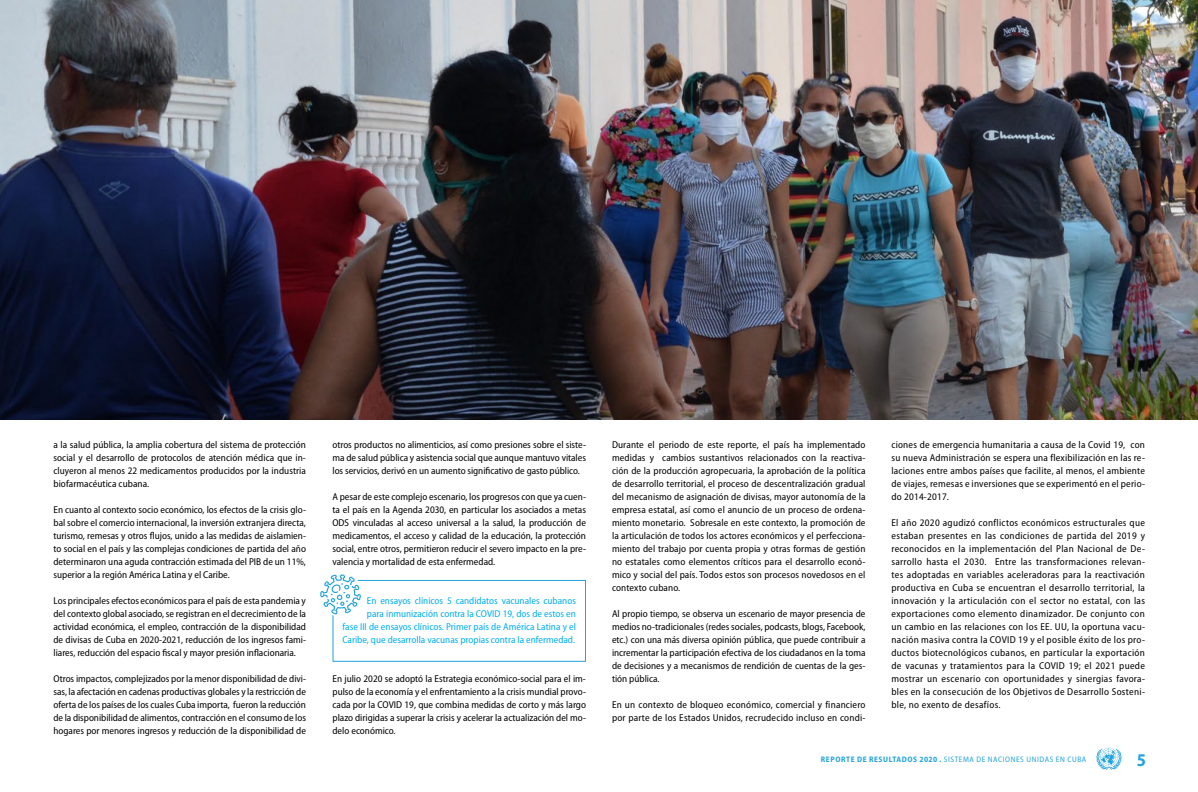
<style>
.page{position:relative;width:1198px;height:792px;background:#fff}
.page>*{position:absolute;margin:0;border:0;box-sizing:border-box;transform-origin:0 0}
.t1{font:700 semi-condensed 18px "Myriad Pro";color:#23a3dd}
.t2{font:semi-condensed 10px/13px "Myriad Pro";color:#000;text-align:justify}
.t3{font:semi-condensed 10px/13px "Myriad Pro";color:#00aeef;text-align:right}
.t4{font:semi-condensed 10px/13px "Myriad Pro";letter-spacing:.02em;color:#000}
.t5{font:semi-condensed 8px "Myriad Pro";letter-spacing:.07em;color:#23a3dd}
.s1{font-weight:700}
</style>
<div class="page">
<div style="left:332px;top:580px;width:254px;height:82px;border:1px solid #23a3dd"></div>
<div style="left:318px;top:572px;width:45px;height:45px;background:#fff;border-radius:50%"></div>
<svg style="left:320px;top:574px;width:41px;height:40px"></svg>
<img style="left:0;top:0;width:1198px;height:420px">
<svg style="left:1096px;top:748px;width:26px;height:22px"></svg>
<p class="t2" style="left:54px;top:438px;width:254px">a la salud pública, la amplia cobertura del sistema de protección social y el desarrollo de protocolos de atención médica que in&shy;cluyeron al menos 22 medicamentos producidos por la industria biofarmacéutica cubana.</p>
<p class="t2" style="left:54px;top:503px;width:254px">En cuanto al contexto socio económico, los efectos de la crisis glo&shy;bal sobre el comercio internacional, la inversión extranjera directa, turismo, remesas y otros flujos, unido a las medidas de aislamien&shy;to social en el país y las complejas condiciones de partida del año determinaron una aguda contracción estimada del PIB de un 11%, superior a la región América Latina y el Caribe.</p>
<p class="t2" style="left:54px;top:594px;width:254px">Los principales efectos económicos para el país de esta pandemia y del contexto global asociado, se registran en el decrecimiento de la actividad económica, el empleo, contracción de la disponibilidad de divisas de Cuba en 2020-2021, reducción de los ingresos fami&shy;liares, reducción del espacio fiscal y mayor presión inflacionaria.</p>
<p class="t2" style="left:54px;top:672px;width:254px">Otros impactos, complejizados por la menor disponibilidad de divi&shy;sas, la afectación en cadenas productivas globales y la restricción de oferta de los países de los cuales Cuba importa, fueron la reducción de la disponibilidad de alimentos, contracción en el consumo de los hogares por menores ingresos y reducción de la disponibilidad de</p>
<p class="t2" style="left:332px;top:438px;width:255px">otros productos no alimenticios, así como presiones sobre el siste&shy;ma de salud pública y asistencia social que aunque mantuvo vitales los servicios, derivó en un aumento significativo de gasto público.</p>
<p class="t2" style="left:332px;top:490px;width:255px">A pesar de este complejo escenario, los progresos con que ya cuen&shy;ta el país en la Agenda 2030, en particular los asociados a metas ODS vinculadas al acceso universal a la salud, la producción de medicamentos, el acceso y calidad de la educación, la protección social, entre otros, permitieron reducir el severo impacto en la pre&shy;valencia y mortalidad de esta enfermedad.</p>
<p class="t3" style="left:342px;top:594px;width:235px">En ensayos clínicos 5 candidatos vacunales cubanos<br>para inmunización contra la COVID 19, dos de estos en<br>fase III de ensayos clínicos. Primer país de América Latina y el Caribe, que desarrolla vacunas propias contra la enfermedad.</p>
<p class="t2" style="left:332px;top:672px;width:255px">En julio 2020 se adoptó la Estrategia económico-social para el im&shy;pulso de la economía y el enfrentamiento a la crisis mundial provo&shy;cada por la COVID 19, que combina medidas de corto y más largo plazo dirigidas a superar la crisis y acelerar la actualización del mo&shy;delo económico.</p>
<p class="t2" style="left:612px;top:438px;width:255px">Durante el periodo de este reporte, el país ha implementado medidas y cambios sustantivos relacionados con la reactiva&shy;ción de la producción agropecuaria, la aprobación de la política de desarrollo territorial, el proceso de descentralización gradual del mecanismo de asignación de divisas, mayor autonomía de la empresa estatal, así como el anuncio de un proceso de ordena&shy;miento monetario. Sobresale en este contexto, la promoción de la articulación de todos los actores económicos y el perfecciona&shy;miento del trabajo por cuenta propia y otras formas de gestión no estatales como elementos críticos para el desarrollo econó&shy;mico y social del país. Todos estos son procesos novedosos en el contexto cubano.</p>
<p class="t2" style="left:612px;top:607px;width:255px">Al propio tiempo, se observa un escenario de mayor presencia de medios no-tradicionales (redes sociales, podcasts, blogs, Facebook, etc.) con una más diversa opinión pública, que puede contribuir a incrementar la participación efectiva de los ciudadanos en la toma de decisiones y a mecanismos de rendición de cuentas de la ges&shy;tión pública.</p>
<p class="t4" style="left:612px;top:698px;width:255px">En un contexto de bloqueo económico, comercial y financiero por parte de los Estados Unidos, recrudecido incluso en condi-</p>
<p class="t2" style="left:892px;top:438px;width:255px">ciones de emergencia humanitaria a causa de la Covid 19, con su nueva Administración se espera una flexibilización en las re&shy;laciones entre ambos países que facilite, al menos, el ambiente de viajes, remesas e inversiones que se experimentó en el perio&shy;do 2014-2017.</p>
<p class="t2" style="left:892px;top:516px;width:255px">El año 2020 agudizó conflictos económicos estructurales que estaban presentes en las condiciones de partida del 2019 y reconocidos en la implementación del Plan Nacional de De&shy;sarrollo hasta el 2030. Entre las transformaciones relevan&shy;tes adoptadas en variables aceleradoras para la reactivación productiva en Cuba se encuentran el desarrollo territorial, la innovación y la articulación con el sector no estatal, con las exportaciones como elemento dinamizador. De conjunto con un cambio en las relaciones con los EE. UU, la oportuna vacu&shy;nación masiva contra la COVID 19 y el posible éxito de los pro&shy;ductos biotecnológicos cubanos, en particular la exportación de vacunas y tratamientos para la COVID 19; el 2021 puede mostrar un escenario con oportunidades y sinergias favora&shy;bles en la consecución de los Objetivos de Desarrollo Sosteni&shy;ble, no exento de desafíos.</p>
<p class="t5" style="left:821px;top:754px;width:267px"><span class="s1">REPORTE DE RESULTADOS 2020 .</span> SISTEMA DE NACIONES UNIDAS EN CUBA</p>
<h1 class="t1" style="left:1137px;top:748px;width:11px">5</h1>
</div>
